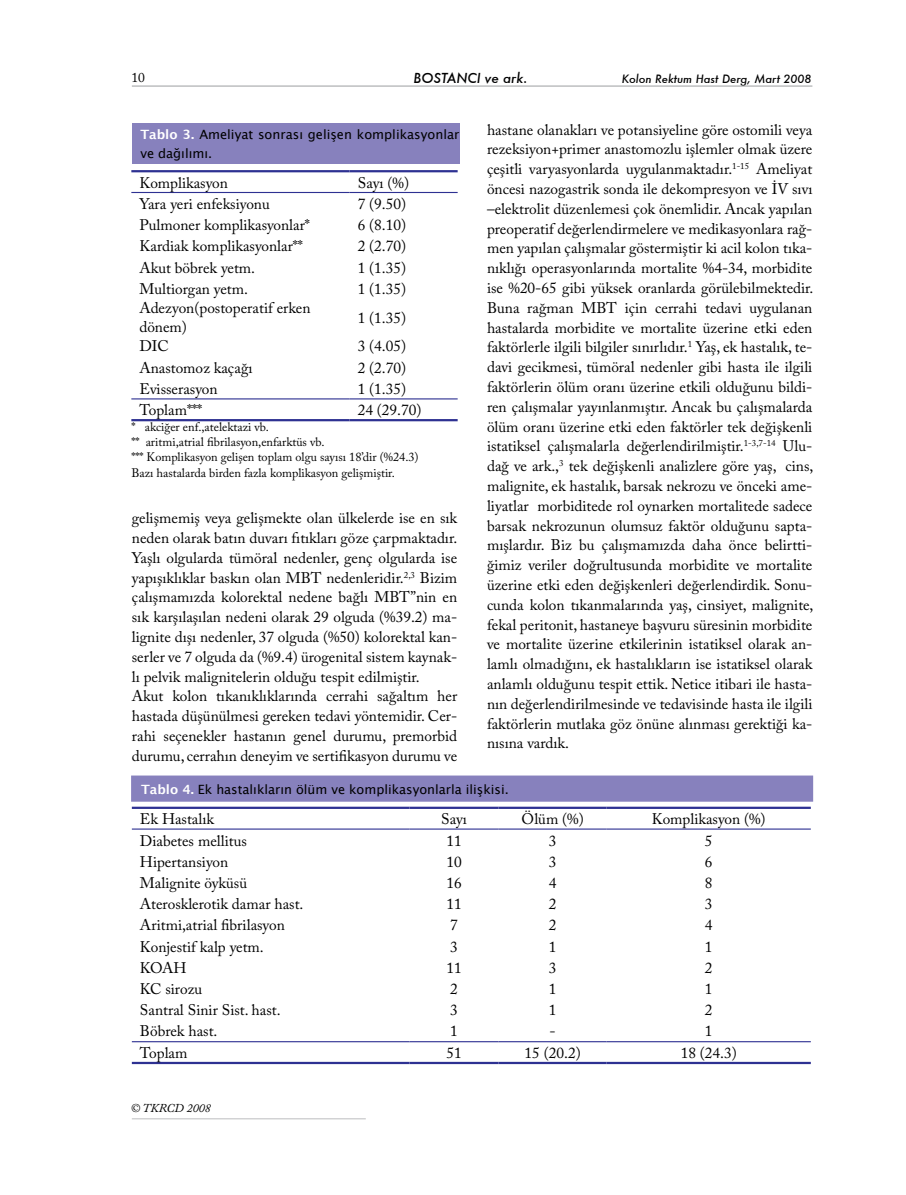
<style>
.page{position:relative;width:906px;height:1195px;background:#fff}
.page>*{position:absolute;margin:0;border:0;box-sizing:border-box;transform-origin:0 0}
.t1{font:15.3px/19.8px "Adobe Caslon Pro";color:#000}
.t2{font:italic 500 13.5px "Futura";color:#000}
.t3{font:13.5px "Adobe Caslon Pro";color:#000}
.t4{font:12.75px/19.8px "Lucida Grande";color:#000}
.t5{font:12.3px/15.3px "Adobe Caslon Pro";color:#000}
.t6{font:italic 12px "Adobe Caslon Pro";color:#000}
.t7{font:italic 500 11.25px "Futura";color:#000}
.s1{font-weight:700;color:#fff}
</style>
<div class="page">
<hr style="left:132px;top:86px;width:680px;height:1px;background:#9d9fa1">
<hr style="left:132px;top:1118px;width:234px;height:1px;background:#bcbdbf">
<hr style="left:131px;top:170px;width:218px;height:2px;background:#2e3192">
<hr style="left:349px;top:170px;width:108px;height:2px;background:#2e3192">
<hr style="left:131px;top:192px;width:218px;height:1px;background:#2e3192">
<hr style="left:349px;top:192px;width:108px;height:1px;background:#2e3192">
<hr style="left:131px;top:398px;width:218px;height:1px;background:#2e3192">
<hr style="left:349px;top:398px;width:108px;height:1px;background:#2e3192">
<hr style="left:131px;top:419px;width:218px;height:2px;background:#2e3192">
<hr style="left:349px;top:419px;width:108px;height:2px;background:#2e3192">
<hr style="left:132px;top:807px;width:277px;height:2px;background:#2e3192">
<hr style="left:409px;top:807px;width:89px;height:2px;background:#2e3192">
<hr style="left:498px;top:807px;width:108px;height:2px;background:#2e3192">
<hr style="left:606px;top:807px;width:205px;height:2px;background:#2e3192">
<hr style="left:132px;top:828px;width:277px;height:2px;background:#2e3192">
<hr style="left:409px;top:828px;width:89px;height:2px;background:#2e3192">
<hr style="left:498px;top:828px;width:108px;height:2px;background:#2e3192">
<hr style="left:606px;top:828px;width:205px;height:2px;background:#2e3192">
<hr style="left:132px;top:1041px;width:277px;height:1px;background:#2e3192">
<hr style="left:409px;top:1041px;width:89px;height:1px;background:#2e3192">
<hr style="left:498px;top:1041px;width:108px;height:1px;background:#2e3192">
<hr style="left:606px;top:1041px;width:205px;height:1px;background:#2e3192">
<hr style="left:132px;top:1062px;width:277px;height:2px;background:#2e3192">
<hr style="left:409px;top:1062px;width:89px;height:2px;background:#2e3192">
<hr style="left:498px;top:1062px;width:108px;height:2px;background:#2e3192">
<hr style="left:606px;top:1062px;width:205px;height:2px;background:#2e3192">
<div style="left:132px;top:123px;width:327px;height:41px;background:#8781bd"></div>
<div style="left:132px;top:776px;width:680px;height:25px;background:#8781bd"></div>
<div style="left:131px;top:775px;width:682px;height:27px;border:2px solid #8781bd"></div>
<p class="t3" style="left:131px;top:70px;width:15px">10</p>
<p class="t2" style="left:413px;top:69px;width:116px">BOSTANCI ve ark.</p>
<p class="t7" style="left:622px;top:71px;width:191px">Kolon Rektum Hast Derg, Mart 2008</p>
<p class="t4" style="left:140px;top:124px;width:320px"><span class="s1">Tablo 3.</span> Ameliyat sonrası gelişen komplikasyonlar ve dağılımı.</p>
<p class="t1" style="left:139px;top:173px;width:90px">Komplikasyon</p>
<p class="t1" style="left:358px;top:173px;width:53px">Sayı (%)</p>
<p class="t1" style="left:139px;top:194px;width:132px">Yara yeri enfeksiyonu</p>
<p class="t1" style="left:358px;top:194px;width:50px">7 (9.50)</p>
<p class="t1" style="left:139px;top:215px;width:172px">Pulmoner komplikasyonlar*</p>
<p class="t1" style="left:358px;top:215px;width:50px">6 (8.10)</p>
<p class="t1" style="left:139px;top:236px;width:165px">Kardiak komplikasyonlar**</p>
<p class="t1" style="left:358px;top:236px;width:50px">2 (2.70)</p>
<p class="t1" style="left:139px;top:257px;width:117px">Akut böbrek yetm.</p>
<p class="t1" style="left:358px;top:257px;width:50px">1 (1.35)</p>
<p class="t1" style="left:139px;top:279px;width:110px">Multiorgan yetm.</p>
<p class="t1" style="left:358px;top:279px;width:50px">1 (1.35)</p>
<p class="t1" style="left:139px;top:297px;width:173px">Adezyon(postoperatif erken dönem)</p>
<p class="t1" style="left:358px;top:307px;width:50px">1 (1.35)</p>
<p class="t1" style="left:139px;top:336px;width:31px">DIC</p>
<p class="t1" style="left:358px;top:336px;width:50px">3 (4.05)</p>
<p class="t1" style="left:139px;top:357px;width:115px">Anastomoz kaçağı</p>
<p class="t1" style="left:358px;top:357px;width:50px">2 (2.70)</p>
<p class="t1" style="left:139px;top:378px;width:80px">Evisserasyon</p>
<p class="t1" style="left:358px;top:378px;width:50px">1 (1.35)</p>
<p class="t1" style="left:139px;top:400px;width:64px">Toplam***</p>
<p class="t1" style="left:358px;top:400px;width:65px">24 (29.70)</p>
<p class="t5" style="left:131px;top:419px;width:289px">* akciğer enf.,atelektazi vb.<br>** aritmi,atrial fibrilasyon,enfarktüs vb.<br>*** Komplikasyon gelişen toplam olgu sayısı 18’dir (%24.3)<br>Bazı hastalarda birden fazla komplikasyon gelişmiştir.</p>
<p class="t1" style="left:132px;top:508px;width:327px">gelişmemiş veya gelişmekte olan ülkelerde ise en sık neden olarak batın duvarı fıtıkları göze çarpmaktadır.<br>Yaşlı olgularda tümöral nedenler, genç olgularda ise yapışıklıklar baskın olan MBT nedenleridir.<sup>2,3</sup> Bizim çalışmamızda kolorektal nedene bağlı MBT’’nin en sık karşılaşılan nedeni olarak 29 olguda (%39.2) ma&shy;lignite dışı nedenler, 37 olguda (%50) kolorektal kan&shy;serler ve 7 olguda da (%9.4) ürogenital sistem kaynak&shy;lı pelvik malignitelerin olduğu tespit edilmiştir.<br>Akut kolon tıkanıklıklarında cerrahi sağaltım her hastada düşünülmesi gereken tedavi yöntemidir. Cer&shy;rahi seçenekler hastanın genel durumu, premorbid durumu, cerrahın deneyim ve sertifikasyon durumu ve</p>
<p class="t1" style="left:487px;top:119px;width:328px;text-align:justify">hastane olanakları ve potansiyeline göre ostomili veya rezeksiyon+primer anastomozlu işlemler olmak üzere çeşitli varyasyonlarda uygulanmaktadır.<sup>1-15</sup> Ameliyat öncesi nazogastrik sonda ile dekompresyon ve İV sıvı –elektrolit düzenlemesi çok önemlidir. Ancak yapılan preoperatif değerlendirmelere ve medikasyonlara rağ&shy;men yapılan çalışmalar göstermiştir ki acil kolon tıka&shy;nıklığı operasyonlarında mortalite %4-34, morbidite ise %20-65 gibi yüksek oranlarda görülebilmektedir.<br>Buna rağman MBT için cerrahi tedavi uygulanan hastalarda morbidite ve mortalite üzerine etki eden faktörlerle ilgili bilgiler sınırlıdır.<sup>1</sup> Yaş, ek hastalık, te&shy;davi gecikmesi, tümöral nedenler gibi hasta ile ilgili faktörlerin ölüm oranı üzerine etkili olduğunu bildi&shy;ren çalışmalar yayınlanmıştır. Ancak bu çalışmalarda ölüm oranı üzerine etki eden faktörler tek değişkenli istatiksel çalışmalarla değerlendirilmiştir.<sup>1-3,7-14</sup> Ulu&shy;dağ ve ark.,<sup>3</sup> tek değişkenli analizlere göre yaş, cins, malignite, ek hastalık, barsak nekrozu ve önceki ame&shy;liyatlar morbiditede rol oynarken mortalitede sadece barsak nekrozunun olumsuz faktör olduğunu sapta&shy;mışlardır. Biz bu çalışmamızda daha önce belirtti&shy;ğimiz veriler doğrultusunda morbidite ve mortalite üzerine etki eden değişkenleri değerlendirdik. Sonu&shy;cunda kolon tıkanmalarında yaş, cinsiyet, malignite, fekal peritonit, hastaneye başvuru süresinin morbidite ve mortalite üzerine etkilerinin istatiksel olarak an&shy;lamlı olmadığını, ek hastalıkların ise istatiksel olarak anlamlı olduğunu tespit ettik. Netice itibari ile hasta&shy;nın değerlendirilmesinde ve tedavisinde hasta ile ilgili faktörlerin mutlaka göz önüne alınması gerektiği ka&shy;nısına vardık.</p>
<p class="t4" style="left:141px;top:779px;width:369px"><span class="s1">Tablo 4.</span> Ek hastalıkların ölüm ve komplikasyonlarla ilişkisi.</p>
<p class="t1" style="left:140px;top:809px;width:76px">Ek Hastalık</p>
<p class="t1" style="left:441px;top:809px;width:27px">Sayı</p>
<p class="t1" style="left:521px;top:809px;width:64px">Ölüm (%)</p>
<p class="t1" style="left:652px;top:809px;width:115px">Komplikasyon (%)</p>
<p class="t1" style="left:140px;top:830px;width:108px">Diabetes mellitus</p>
<p class="t1" style="left:446px;top:830px;width:17px">11</p>
<p class="t1" style="left:549px;top:830px;width:9px">3</p>
<p class="t1" style="left:705px;top:830px;width:9px">5</p>
<p class="t1" style="left:140px;top:851px;width:90px">Hipertansiyon</p>
<p class="t1" style="left:446px;top:851px;width:17px">10</p>
<p class="t1" style="left:549px;top:851px;width:9px">3</p>
<p class="t1" style="left:705px;top:851px;width:9px">6</p>
<p class="t1" style="left:140px;top:873px;width:109px">Malignite öyküsü</p>
<p class="t1" style="left:446px;top:873px;width:17px">16</p>
<p class="t1" style="left:549px;top:873px;width:9px">4</p>
<p class="t1" style="left:705px;top:873px;width:9px">8</p>
<p class="t1" style="left:140px;top:894px;width:165px">Aterosklerotik damar hast.</p>
<p class="t1" style="left:446px;top:894px;width:17px">11</p>
<p class="t1" style="left:549px;top:894px;width:9px">2</p>
<p class="t1" style="left:705px;top:894px;width:9px">3</p>
<p class="t1" style="left:140px;top:915px;width:146px">Aritmi,atrial fibrilasyon</p>
<p class="t1" style="left:450px;top:915px;width:9px">7</p>
<p class="t1" style="left:549px;top:915px;width:9px">2</p>
<p class="t1" style="left:705px;top:915px;width:9px">4</p>
<p class="t1" style="left:140px;top:936px;width:125px">Konjestif kalp yetm.</p>
<p class="t1" style="left:450px;top:936px;width:9px">3</p>
<p class="t1" style="left:549px;top:936px;width:9px">1</p>
<p class="t1" style="left:705px;top:936px;width:9px">1</p>
<p class="t1" style="left:140px;top:958px;width:48px">KOAH</p>
<p class="t1" style="left:446px;top:958px;width:17px">11</p>
<p class="t1" style="left:549px;top:958px;width:9px">3</p>
<p class="t1" style="left:705px;top:958px;width:9px">2</p>
<p class="t1" style="left:140px;top:979px;width:64px">KC sirozu</p>
<p class="t1" style="left:450px;top:979px;width:9px">2</p>
<p class="t1" style="left:549px;top:979px;width:9px">1</p>
<p class="t1" style="left:705px;top:979px;width:9px">1</p>
<p class="t1" style="left:140px;top:1000px;width:142px">Santral Sinir Sist. hast.</p>
<p class="t1" style="left:450px;top:1000px;width:9px">3</p>
<p class="t1" style="left:549px;top:1000px;width:9px">1</p>
<p class="t1" style="left:705px;top:1000px;width:9px">2</p>
<p class="t1" style="left:140px;top:1021px;width:79px">Böbrek hast.</p>
<p class="t1" style="left:450px;top:1021px;width:9px">1</p>
<p class="t1" style="left:549px;top:1021px;width:8px">-</p>
<p class="t1" style="left:705px;top:1021px;width:9px">1</p>
<p class="t1" style="left:140px;top:1042px;width:49px">Toplam</p>
<p class="t1" style="left:446px;top:1042px;width:17px">51</p>
<p class="t1" style="left:524px;top:1042px;width:58px">15 (20.2)</p>
<p class="t1" style="left:680px;top:1042px;width:58px">18 (24.3)</p>
<p class="t6" style="left:131px;top:1100px;width:81px">© TKRCD 2008</p>
</div>
